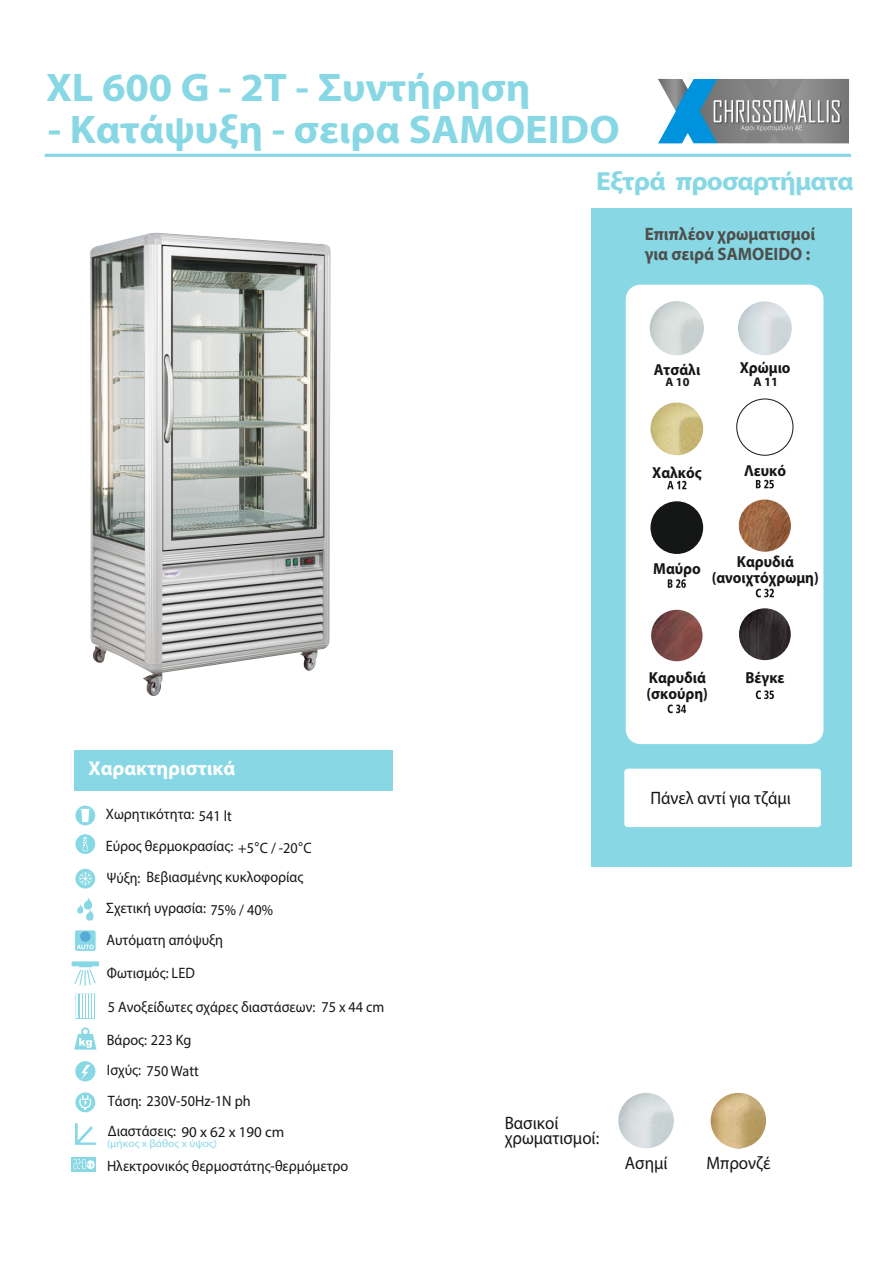
<style>
.page{position:relative;width:893px;height:1263px;background:#fff}
.page>*{position:absolute;margin:0;border:0;box-sizing:border-box;transform-origin:0 0}
.t1{font:700 40.05px "Myriad Pro";color:#87d8e4;scale:1.05 1}
.t2{font:700 26.25px "Myriad Pro";letter-spacing:-.03em;color:#87d8e4;scale:1.05 1}
.t3{font:700 20.1px "Myriad Pro";color:#fff}
.t4{font:18px/14.5px "Myriad Pro";color:#151616;scale:.94 1}
.t5{font:700 18px/19.4px "Myriad Pro";color:#4e4e4d;scale:.94 1}
.t6{font:700 16.05px/15.6px "Myriad Pro";color:#151616;text-align:center;scale:.94 1}
.t7{font:15.15px/30.5px "Myriad Pro";color:#151616;scale:.94 1}
.t8{font:15.15px "Myriad Pro";color:#151616;scale:.92 1}
.t9{font:700 12.6px "Myriad Pro";color:#151616}
.t10{font:700 12.15px "Myriad Pro";color:#151616}
.t11{font:10.8px "Myriad Pro";color:#87d8e4;scale:1.06 1}
.t12{font:700 2.85px "Arial";color:#87d8e4}
.s1{font-family:"Gautami"}
.s2{font-size:15px}
</style>
<div class="page">
<hr style="left:45px;top:154px;width:806px;height:3px;background:#87d8e4">
<div style="left:74px;top:749px;width:319px;height:41px;background:#87d8e4"></div>
<img style="left:658px;top:79px;width:191px;height:64px">
<svg style="left:618px;top:1093px;width:56px;height:55px"></svg>
<svg style="left:711px;top:1093px;width:55px;height:55px"></svg>
<svg style="left:74px;top:1027px;width:22px;height:23px"></svg>
<div style="left:75px;top:1061px;width:20px;height:20px;background:#87d8e4;border-radius:50%"></div>
<svg style="left:81px;top:1065px;width:10px;height:15px"></svg>
<svg style="left:75px;top:1092px;width:20px;height:20px"></svg>
<svg style="left:79px;top:1095px;width:12px;height:15px"></svg>
<svg style="left:75px;top:1123px;width:21px;height:22px"></svg>
<div style="left:75px;top:806px;width:20px;height:19px;background:linear-gradient(to right,#8cdae5,#91dbe6);border-radius:50%"></div>
<svg style="left:80px;top:809px;width:10px;height:13px"></svg>
<div style="left:75px;top:869px;width:20px;height:19px;background:#87d8e4;border-radius:50%"></div>
<svg style="left:78px;top:872px;width:14px;height:13px"></svg>
<div style="left:75px;top:834px;width:20px;height:20px;background:#87d8e4;border-radius:50%"></div>
<svg style="left:83px;top:837px;width:5px;height:14px"></svg>
<div style="left:76px;top:993px;width:19px;height:26px;background:linear-gradient(to bottom,#87d8e4,#87d8e4)"></div>
<svg style="left:77px;top:994px;width:10px;height:24px"></svg>
<hr style="left:89px;top:994px;width:2px;height:24px;background:#fff">
<hr style="left:92px;top:994px;width:2px;height:24px;background:#fff">
<svg style="left:77px;top:898px;width:17px;height:23px"></svg>
<div style="left:75px;top:930px;width:21px;height:21px;background:#87d8e4;border-radius:2px"></div>
<div style="left:80px;top:931px;width:11px;height:11px;background:#56aad7;border-radius:50%"></div>
<svg style="left:77px;top:945px;width:17px;height:4px"></svg>
<svg style="left:72px;top:961px;width:27px;height:25px"></svg>
<div style="left:72px;top:1157px;width:24px;height:15px;background:#87d8e4"></div>
<svg style="left:87px;top:1160px;width:8px;height:9px"></svg>
<svg style="left:73px;top:1159px;width:20px;height:10px"></svg>
<img style="left:90px;top:232px;width:240px;height:464px">
<div style="left:592px;top:208px;width:260px;height:659px;background:#87d8e4"></div>
<div style="left:623px;top:281px;width:204px;height:466px;background:#fff;border:3px solid #87d8e4;border-radius:16px"></div>
<div style="left:621px;top:765px;width:203px;height:65px;background:#fff;border:3px solid #87d8e4;border-radius:5px"></div>
<svg style="left:756px;top:589px;width:18px;height:8px"></svg>
<svg style="left:668px;top:704px;width:18px;height:9px"></svg>
<svg style="left:667px;top:481px;width:19px;height:8px"></svg>
<svg style="left:756px;top:690px;width:18px;height:9px"></svg>
<svg style="left:756px;top:480px;width:18px;height:8px"></svg>
<svg style="left:668px;top:579px;width:18px;height:9px"></svg>
<img style="left:650px;top:301px;width:54px;height:54px;border-radius:50%">
<img style="left:738px;top:301px;width:54px;height:54px;border-radius:50%">
<img style="left:650px;top:402px;width:53px;height:53px;border-radius:50%">
<svg style="left:737px;top:399px;width:56px;height:56px"></svg>
<div style="left:736px;top:399px;width:57px;height:57px;border:1px solid #151616;border-radius:50%"></div>
<div style="left:650px;top:501px;width:53px;height:53px;background:#151616;border-radius:50%"></div>
<img style="left:739px;top:499px;width:52px;height:53px;border-radius:50%">
<img style="left:651px;top:610px;width:52px;height:51px;border-radius:50%">
<img style="left:739px;top:608px;width:52px;height:52px;border-radius:50%">
<h1 class="t1" style="left:46px;top:71px;width:463px">XL 600 G - 2T - Συντήρηση</h1>
<h1 class="t1" style="left:48px;top:113px;width:546px">- Κατάψυξη - σειρα SAMOEIDO</h1>
<h2 class="t2" style="left:596px;top:170px;width:247px">Εξτρά προσαρτήματα</h2>
<p class="t5" style="left:645px;top:226px;width:183px">Επιπλέον χρωματισμοί για σειρά SAMOEIDO :</p>
<p class="t6" style="left:654px;top:363px;width:51px">Ατσάλι</p>
<p class="t6" style="left:740px;top:361px;width:56px">Χρώμιο</p>
<p class="t10" style="left:665px;top:377px;width:25px">Α 10</p>
<p class="t9" style="left:753px;top:377px;width:26px">Α 11</p>
<p class="t6" style="left:652px;top:466px;width:54px">Χαλκός</p>
<p class="t6" style="left:744px;top:464px;width:46px">Λευκό</p>
<p class="t6" style="left:653px;top:562px;width:52px">Μαύρο</p>
<p class="t6" style="left:712px;top:555px;width:115px">Καρυδιά (ανοιχτόχρωμη)</p>
<h3 class="t3" style="left:89px;top:760px;width:148px">Χαρακτηριστικά</h3>
<p class="t7" style="left:106px;top:799px;width:221px;line-height:32.2px">Χωρητικότητα:<br>Εύρος θερμοκρασίας: +5<span class="s1">°</span>C / -20<span class="s1">°</span>C</p>
<p class="t8" style="left:107px;top:871px;width:215px">Ψύξη: Βεβιασμένης κυκλοφορίας</p>
<p class="t7" style="left:199px;top:802px;width:37px">541 lt</p>
<p class="t7" style="left:106px;top:894px;width:179px;line-height:31.8px">Σχετική υγρασία: 75% / 40%<br>Αυτόματη απόψυξη</p>
<p class="t7" style="left:107px;top:959px;width:95px">Φωτισμός: LED</p>
<p class="t7" style="left:108px;top:993px;width:296px">5 Ανοξείδωτες σχάρες διαστάσεων: 75 x 44 cm</p>
<p class="t12" style="left:88px;top:1164px;width:4px">C</p>
<p class="t7" style="left:107px;top:1026px;width:190px">Βάρος: 223 Kg<br>Ισχύς: 750 Watt<br>Τάση: 230V-50Hz-1N ph<br>Διαστάσεις: <span class="s2">90 x 62 x 190 cm</span></p>
<p class="t11" style="left:107px;top:1138px;width:105px">(μήκος x βάθος x ύψος)</p>
<p class="t7" style="left:107px;top:1152px;width:258px">Ηλεκτρονικός θερμοστάτης-θερμόμετρο</p>
<p class="t6" style="left:646px;top:671px;width:67px;text-align:left">Καρυδιά (σκούρη)</p>
<p class="t6" style="left:745px;top:672px;width:43px">Βέγκε</p>
<p class="t4" style="left:650px;top:792px;width:151px">Πάνελ αντί για τζάμι</p>
<p class="t4" style="left:505px;top:1117px;width:102px">Βασικοί χρωματισμοί:</p>
<p class="t4" style="left:625px;top:1157px;width:47px">Ασημί</p>
<p class="t4" style="left:706px;top:1157px;width:70px">Μπρονζέ</p>
</div>
